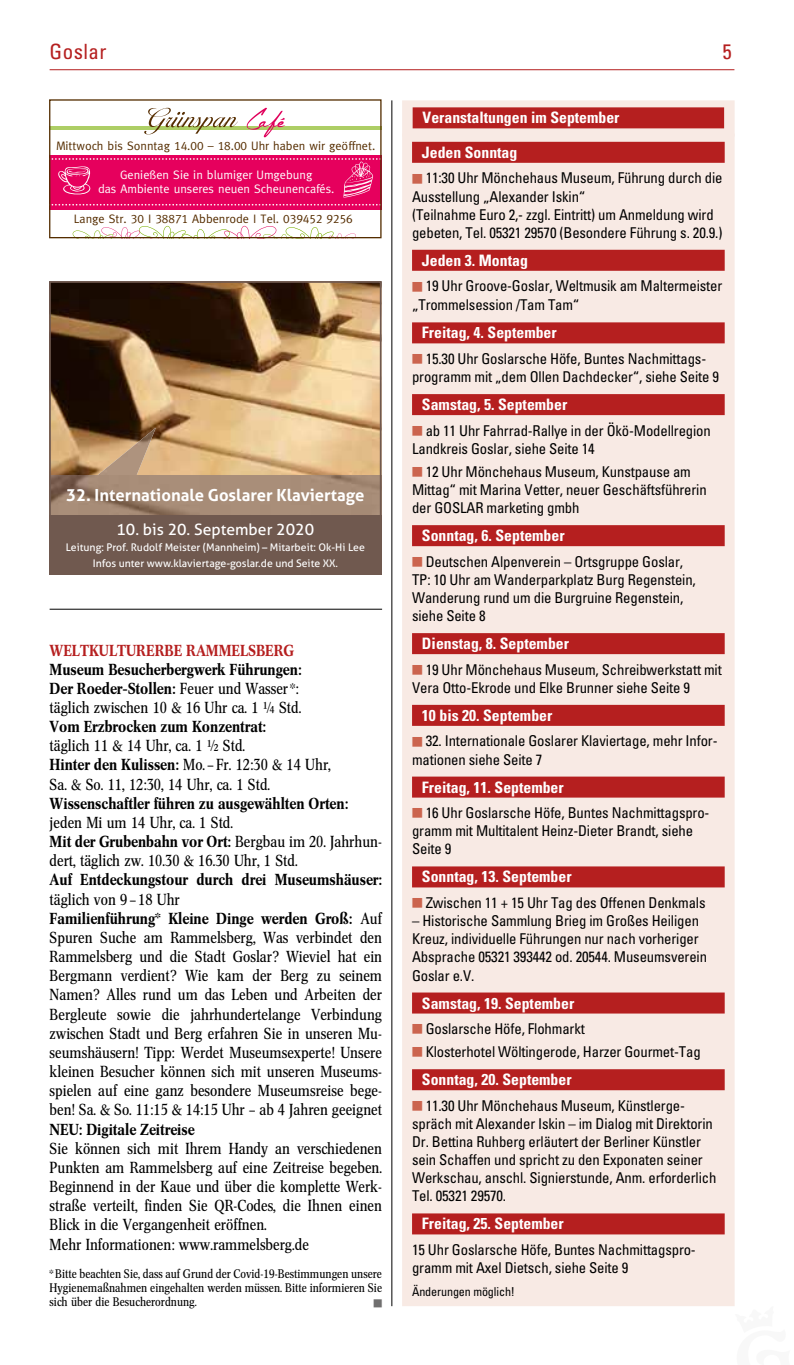
<style>
.page{position:relative;width:794px;height:1365px;background:#fff}
.page>*{position:absolute;margin:0;border:0;box-sizing:border-box;transform-origin:0 0}
.t1{font:condensed 21px "Univers";letter-spacing:.02em;color:#b51f1f}
.t2{font:700 16.62px "Aller";color:#fff}
.t3{font:15.75px/19.1px "Concorde Nova";color:#000}
.t4{font:700 condensed 15.75px/34.5px "Univers";color:#fff}
.t5{font:500 15.75px/19.1px "Concorde Nova";color:#000}
.t6{font:500 15.75px "Concorde Nova";color:#b51f1f}
.t7{font:15.75px "Aller";color:#fff}
.t8{font:condensed 14.88px/18px "Univers";letter-spacing:-.01em;color:#000}
.t9{font:12.25px/13.8px "Concorde Nova";color:#000;text-align:justify}
.t10{font:12.25px "Meta";color:#552d00}
.t11{font:12.25px/14.7px "Meta";color:#fff;text-align:center}
.t12{font:condensed 12.25px "Univers";letter-spacing:-.01em;color:#000}
.t13{font:10.5px/15.8px "Aller";color:#fff;text-align:center}
.t14{font:8.75px "Zapf Dingbats IT Cby BT";color:#706f6f}
.s1{font-family:"Meta Caps"}
.s2{font-weight:400}
.s3{font-weight:500}
.s4{color:#cb644e}
</style>
<div class="page">
<hr style="left:50px;top:69px;width:684px;height:1px;background:#b51f1f">
<div style="left:49px;top:155px;width:332px;height:54px;background:#e6005d"></div>
<svg style="left:51px;top:204px;width:327px;height:1px"></svg>
<hr style="left:49px;top:126px;width:332px;height:4px;background:#adce65">
<svg style="left:144px;top:108px;width:94px;height:26px"></svg>
<svg style="left:247px;top:108px;width:38px;height:29px"></svg>
<svg style="left:51px;top:158px;width:327px;height:39px"></svg>
<svg style="left:73px;top:226px;width:283px;height:10px"></svg>
<div style="left:49px;top:99px;width:332px;height:139px;border:1px solid #542d00"></div>
<hr style="left:391px;top:100px;width:1px;height:1205px;background:#000">
<svg style="left:402px;top:100px;width:332px;height:34px;background:#f6e5df"></svg>
<div style="left:412px;top:107px;width:312px;height:21px;background:#b51f1f"></div>
<div style="left:402px;top:134px;width:332px;height:1171px;background:#f8eae4"></div>
<div style="left:412px;top:142px;width:312px;height:21px;background:#b51f1f"></div>
<div style="left:412px;top:250px;width:312px;height:21px;background:#b51f1f"></div>
<div style="left:412px;top:322px;width:312px;height:21px;background:#b51f1f"></div>
<div style="left:412px;top:394px;width:312px;height:21px;background:#b51f1f"></div>
<div style="left:412px;top:525px;width:312px;height:21px;background:#b51f1f"></div>
<div style="left:412px;top:633px;width:312px;height:21px;background:#b51f1f"></div>
<div style="left:412px;top:704px;width:312px;height:21px;background:#b51f1f"></div>
<div style="left:412px;top:776px;width:312px;height:21px;background:#b51f1f"></div>
<div style="left:412px;top:866px;width:312px;height:21px;background:#b51f1f"></div>
<div style="left:412px;top:992px;width:312px;height:21px;background:#b51f1f"></div>
<div style="left:412px;top:1069px;width:312px;height:21px;background:#b51f1f"></div>
<div style="left:412px;top:1213px;width:312px;height:21px;background:#b51f1f"></div>
<img style="left:52px;top:284px;width:326px;height:230px">
<div style="left:49px;top:514px;width:332px;height:60px;background:#70594f"></div>
<img style="left:98px;top:427px;width:58px;height:48px">
<div style="left:49px;top:281px;width:332px;height:293px;border:2px solid #70594f"></div>
<hr style="left:50px;top:609px;width:332px;height:1px;background:#000">
<h1 class="t1" style="left:50px;top:38px;width:58px">Goslar</h1>
<h1 class="t1" style="left:722px;top:38px;width:11px">5</h1>
<p class="t10" style="left:56px;top:139px;width:321px">Mittwoch bis Sonntag <span class="s1">14.00 – 18.00</span> Uhr haben wir geöffnet.</p>
<p class="t11" style="left:98px;top:167px;width:238px">Genießen Sie in blumiger Umgebung<br>das Ambiente unseres neuen Scheunencafés.</p>
<p class="t10" style="left:74px;top:211px;width:280px">Lange Str. <span class="s1">30</span> I <span class="s1">38871</span> Abbenrode I Tel. <span class="s1">039452 9256</span></p>
<p class="t2" style="left:66px;top:484px;width:300px">32. Internationale Goslarer Klaviertage</p>
<p class="t7" style="left:117px;top:520px;width:199px">10. bis 20. September 2020</p>
<p class="t13" style="left:66px;top:539px;width:301px">Leitung: Prof. Rudolf Meister (Mannheim) – Mitarbeit: Ok-Hi Lee<br>Infos unter www.klaviertage-goslar.de und Seite XX.</p>
<p class="t6" style="left:50px;top:641px;width:246px">WELTKULTURERBE RAMMELSBERG</p>
<p class="t5" style="left:50px;top:660px;width:253px">Museum Besucherbergwerk Führungen:<br>Der Roeder-Stollen: <span class="s2">Feuer und Wasser*: täglich zwischen 10 &amp; 16 Uhr ca. 1 ¼ Std.</span></p>
<p class="t5" style="left:50px;top:717px;width:218px">Vom Erzbrocken zum Konzentrat:</p>
<p class="t3" style="left:50px;top:736px;width:283px">täglich 11 &amp; 14 Uhr, ca. 1 ½ Std.<br><span class="s3">Hinter den Kulissen:</span> Mo. – Fr. 12:30 &amp; 14 Uhr,<br>Sa. &amp; So. 11, 12:30, 14 Uhr, ca. 1 Std.</p>
<p class="t5" style="left:50px;top:794px;width:300px">Wissenschaftler führen zu ausgewählten Orten:</p>
<p class="t3" style="left:50px;top:813px;width:334px">jeden Mi um 14 Uhr, ca. 1 Std.<br><span class="s3">Mit der Grubenbahn vor Ort:</span> Bergbau im 20. Jahrhun&shy;dert, täglich zw. 10.30 &amp; 16.30 Uhr, 1 Std.</p>
<p class="t5" style="left:50px;top:870px;width:334px">Auf Entdeckungstour durch drei Museumshäuser:</p>
<p class="t3" style="left:50px;top:889px;width:334px">täglich von 9 – 18 Uhr<br><span class="s3">Familienführung* Kleine Dinge werden Groß:</span> Auf Spuren Suche am Rammelsberg, Was verbindet den Rammelsberg und die Stadt Goslar? Wieviel hat ein Bergmann verdient? Wie kam der Berg zu seinem Namen? Alles rund um das Leben und Arbeiten der Bergleute sowie die jahrhundertelange Verbindung zwischen Stadt und Berg erfahren Sie in unseren Mu&shy;seumshäusern! Tipp: Werdet Museumsexperte! Unsere kleinen Besucher können sich mit unseren Museums&shy;spielen auf eine ganz besondere Museumsreise bege&shy;ben! Sa. &amp; So. 11:15 &amp; 14:15 Uhr – ab 4 Jahren geeignet</p>
<p class="t5" style="left:50px;top:1119px;width:147px">NEU: Digitale Zeitreise</p>
<p class="t3" style="left:50px;top:1138px;width:334px">Sie können sich mit Ihrem Handy an verschiedenen Punkten am Rammelsberg auf eine Zeitreise begeben.<br>Beginnend in der Kaue und über die komplette Werk&shy;straße verteilt, finden Sie QR-Codes, die Ihnen einen Blick in die Vergangenheit eröffnen.<br>Mehr Informationen: www.rammelsberg.de</p>
<p class="t9" style="left:50px;top:1267px;width:334px">*Bitte beachten Sie, dass auf Grund der Covid-19-Bestimmungen unsere Hygienemaßnahmen eingehalten werden müssen. Bitte informieren Sie sich über die Besucherordnung.</p>
<p class="t14" style="left:373px;top:1298px;width:10px">■</p>
<p class="t4" style="left:422px;top:100px;width:199px">Veranstaltungen im September<br>Jeden Sonntag</p>
<p class="t8" style="left:412px;top:169px;width:312px"><span class="s4">■</span> 11:30 Uhr Mönchehaus Museum, Führung durch die Ausstellung „Alexander Iskin“<br>(Teilnahme Euro 2,- zzgl. Eintritt) um Anmeldung wird gebeten, Tel. 05321 29570 (Besondere Führung s. 20.9.)</p>
<p class="t4" style="left:422px;top:243px;width:107px">Jeden 3. Montag</p>
<p class="t8" style="left:412px;top:276px;width:312px;line-height:18.9px"><span class="s4">■</span> 19 Uhr Groove-Goslar, Weltmusik am Maltermeister „Trommelsession /Tam Tam“</p>
<p class="t4" style="left:422px;top:315px;width:136px">Freitag, 4. September</p>
<p class="t8" style="left:412px;top:349px;width:308px"><span class="s4">■</span> 15.30 Uhr Goslarsche Höfe, Buntes Nachmittags&shy;programm mit „dem Ollen Dachdecker“, siehe Seite 9</p>
<p class="t4" style="left:422px;top:387px;width:147px">Samstag, 5. September</p>
<p class="t8" style="left:412px;top:421px;width:300px"><span class="s4">■</span> ab 11 Uhr Fahrrad-Rallye in der Ökö-Modellregion<br>Landkreis Goslar, siehe Seite 14</p>
<p class="t8" style="left:412px;top:462px;width:296px"><span class="s4">■</span> 12 Uhr Mönchehaus Museum, Kunstpause am<br>Mittag“ mit Marina Vetter, neuer Geschäftsführerin der GOSLAR marketing gmbh</p>
<p class="t4" style="left:422px;top:518px;width:144px">Sonntag, 6. September</p>
<p class="t8" style="left:412px;top:552px;width:285px"><span class="s4">■</span> Deutschen Alpenverein – Ortsgruppe Goslar, TP: 10 Uhr am Wanderparkplatz Burg Regenstein, Wanderung rund um die Burgruine Regenstein, siehe Seite 8</p>
<p class="t4" style="left:422px;top:626px;width:148px">Dienstag, 8. September</p>
<p class="t8" style="left:412px;top:660px;width:311px"><span class="s4">■</span> 19 Uhr Mönchehaus Museum, Schreibwerkstatt mit<br>Vera Otto-Ekrode und Elke Brunner siehe Seite 9</p>
<p class="t4" style="left:422px;top:698px;width:132px">10 bis 20. September</p>
<p class="t8" style="left:412px;top:732px;width:307px"><span class="s4">■</span> 32. Internationale Goslarer Klaviertage, mehr Infor&shy;mationen siehe Seite 7</p>
<p class="t4" style="left:422px;top:769px;width:143px">Freitag, 11. September</p>
<p class="t8" style="left:412px;top:803px;width:299px"><span class="s4">■</span> 16 Uhr Goslarsche Höfe, Buntes Nachmittagspro&shy;gramm mit Multitalent Heinz-Dieter Brandt, siehe<br>Seite 9</p>
<p class="t4" style="left:422px;top:859px;width:151px">Sonntag, 13. September</p>
<p class="t8" style="left:412px;top:893px;width:295px"><span class="s4">■</span> Zwischen 11 + 15 Uhr Tag des Offenen Denkmals</p>
<p class="t8" style="left:412px;top:911px;width:296px">– Historische Sammlung Brieg im Großes Heiligen Kreuz, individuelle Führungen nur nach vorheriger Absprache 05321 393442 od. 20544. Museumsverein Goslar e.V.</p>
<p class="t4" style="left:422px;top:985px;width:154px">Samstag, 19. September</p>
<p class="t8" style="left:412px;top:1019px;width:174px"><span class="s4">■</span> Goslarsche Höfe, Flohmarkt</p>
<p class="t8" style="left:412px;top:1042px;width:290px"><span class="s4">■</span> Klosterhotel Wöltingerode, Harzer Gourmet-Tag</p>
<p class="t4" style="left:422px;top:1062px;width:151px">Sonntag, 20. September</p>
<p class="t8" style="left:412px;top:1096px;width:306px"><span class="s4">■</span> 11.30 Uhr Mönchehaus Museum, Künstlerge&shy;spräch mit Alexander Iskin – im Dialog mit Direktorin Dr. Bettina Ruhberg erläutert der Berliner Künstler sein Schaffen und spricht zu den Exponaten seiner Werkschau, anschl. Signierstunde, Anm. erforderlich Tel. 05321 29570.</p>
<p class="t4" style="left:422px;top:1206px;width:143px">Freitag, 25. September</p>
<p class="t8" style="left:412px;top:1240px;width:285px">15 Uhr Goslarsche Höfe, Buntes Nachmittagspro&shy;gramm mit Axel Dietsch, siehe Seite 9</p>
<p class="t12" style="left:412px;top:1283px;width:104px">Änderungen möglich!</p>
</div>
